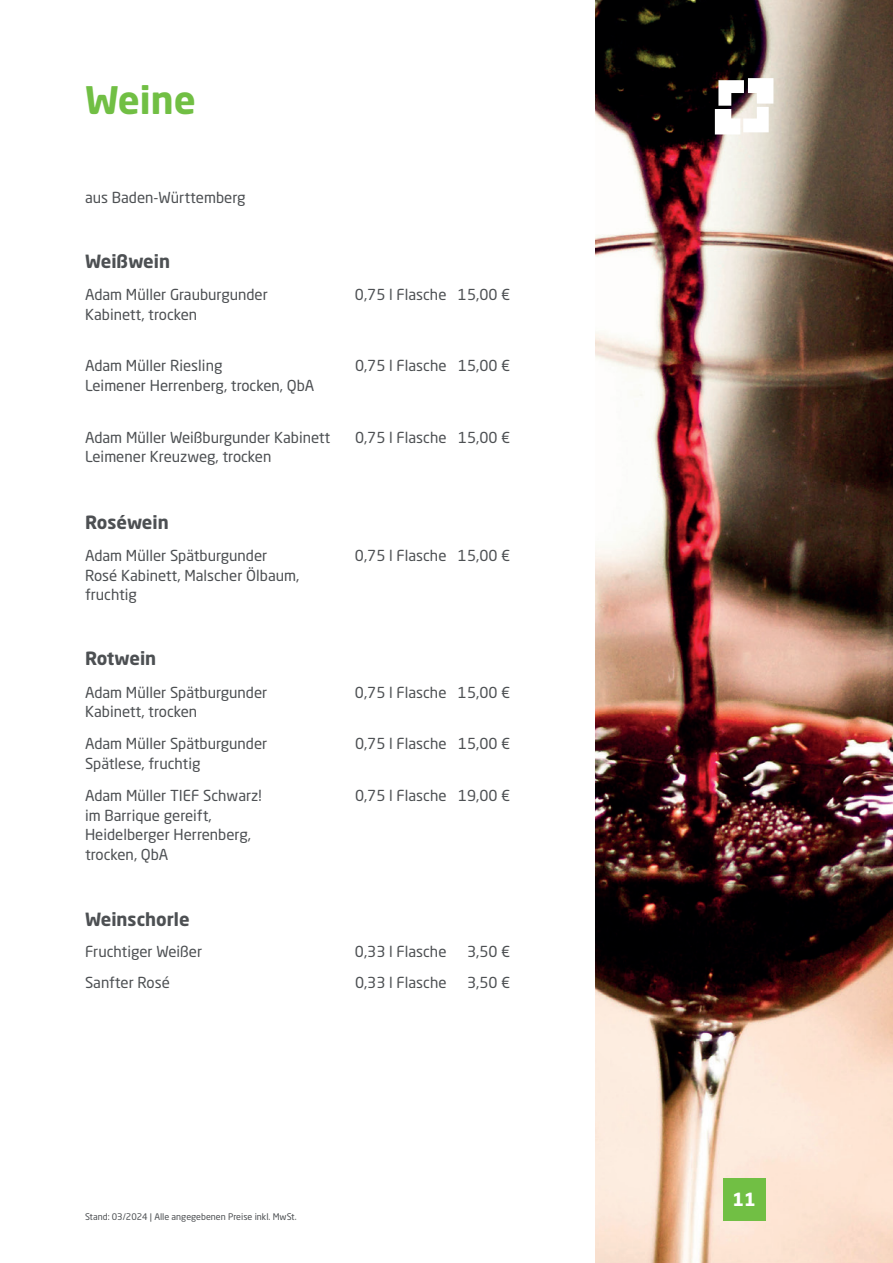
<style>
.page{position:relative;width:893px;height:1263px;background:#fff}
.page>*{position:absolute;margin:0;border:0;box-sizing:border-box;transform-origin:0 0}
.t1{font:700 37.5px "Neo Sans W1 G";color:#71bf44}
.t2{font:700 18px "Neo Sans W1 G";color:#4d5053}
.t3{font:700 18px "Neo Sans W1 G";color:#fff}
.t4{font:15px/19.5px "Neo Sans W1 G";color:#4d5053}
.t5{font:9px "Neo Sans W1 G";color:#4d5053}
</style>
<div class="page">
<img style="left:595px;top:0;width:298px;height:1263px">
<svg style="left:715px;top:78px;width:58px;height:56px"></svg>
<div style="left:723px;top:1178px;width:42px;height:42px;background:#71bf44"></div>
<h1 class="t1" style="left:85px;top:76px;width:112px">Weine</h1>
<p class="t4" style="left:85px;top:187px;width:162px">aus Baden-Württemberg</p>
<p class="t2" style="left:85px;top:250px;width:87px">Weißwein</p>
<p class="t4" style="left:85px;top:285px;width:184px">Adam Müller Grauburgunder</p>
<p class="t4" style="left:355px;top:285px;width:157px">0,75 l Flasche 15,00 €</p>
<p class="t4" style="left:85px;top:304px;width:114px">Kabinett, trocken</p>
<p class="t4" style="left:85px;top:356px;width:139px">Adam Müller Riesling</p>
<p class="t4" style="left:355px;top:356px;width:157px">0,75 l Flasche 15,00 €</p>
<p class="t4" style="left:85px;top:375px;width:231px">Leimener Herrenberg, trocken, QbA</p>
<p class="t4" style="left:85px;top:427px;width:247px">Adam Müller Weißburgunder Kabinett</p>
<p class="t4" style="left:355px;top:427px;width:157px">0,75 l Flasche 15,00 €</p>
<p class="t4" style="left:85px;top:447px;width:188px">Leimener Kreuzweg, trocken</p>
<p class="t2" style="left:85px;top:511px;width:85px">Roséwein</p>
<p class="t4" style="left:85px;top:546px;width:184px">Adam Müller Spätburgunder</p>
<p class="t4" style="left:355px;top:546px;width:157px">0,75 l Flasche 15,00 €</p>
<p class="t4" style="left:85px;top:565px;width:216px">Rosé Kabinett, Malscher Ölbaum, fruchtig</p>
<p class="t2" style="left:85px;top:647px;width:73px">Rotwein</p>
<p class="t4" style="left:85px;top:682px;width:184px">Adam Müller Spätburgunder</p>
<p class="t4" style="left:355px;top:682px;width:157px">0,75 l Flasche 15,00 €</p>
<p class="t4" style="left:85px;top:695px;width:184px;line-height:32.2px">Kabinett, trocken<br>Adam Müller Spätburgunder</p>
<p class="t4" style="left:355px;top:734px;width:157px">0,75 l Flasche 15,00 €</p>
<p class="t4" style="left:85px;top:747px;width:178px;line-height:32.2px">Spätlese, fruchtig<br>Adam Müller TIEF Schwarz!</p>
<p class="t4" style="left:85px;top:805px;width:167px">im Barrique gereift,<br>Heidelberger Herrenberg, trocken, QbA</p>
<p class="t4" style="left:355px;top:785px;width:157px">0,75 l Flasche 19,00 €</p>
<p class="t2" style="left:85px;top:908px;width:106px">Weinschorle</p>
<p class="t4" style="left:85px;top:941px;width:119px">Fruchtiger Weißer</p>
<p class="t4" style="left:355px;top:941px;width:93px">0,33 l Flasche</p>
<p class="t4" style="left:467px;top:941px;width:45px">3,50 €</p>
<p class="t4" style="left:85px;top:972px;width:86px">Sanfter Rosé</p>
<p class="t4" style="left:355px;top:972px;width:93px">0,33 l Flasche</p>
<p class="t4" style="left:467px;top:972px;width:45px">3,50 €</p>
<p class="t5" style="left:85px;top:1211px;width:213px">Stand: 03/2024 | Alle angegebenen Preise inkl. MwSt.</p>
<p class="t3" style="left:732px;top:1188px;width:25px">11</p>
</div>
